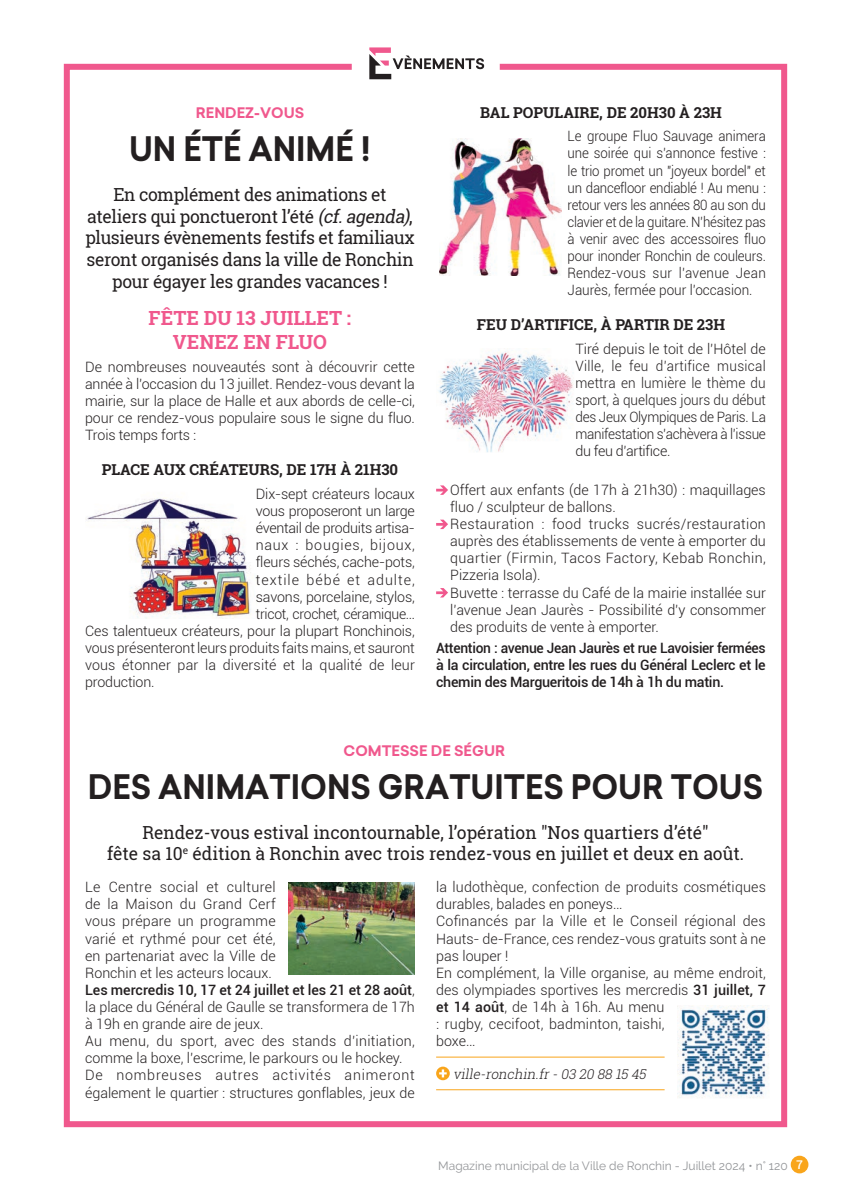
<style>
.page{position:relative;width:851px;height:1191px;background:#fff}
.page>*{position:absolute;margin:0;border:0;box-sizing:border-box;transform-origin:0 0}
.t1{font:700 33px "Sailec";color:#231f20;scale:.93 1}
.t2{font:700 19.5px/23.4px "Roboto Slab";color:#f0588d;text-align:center}
.t3{font:18px/21.6px "Roboto Slab";letter-spacing:-.02em;color:#231f20;text-align:center}
.t4{font:18px/21.6px "Roboto Slab";color:#231f20;text-align:center}
.t5{font:700 15px "Roboto Slab";color:#231f20}
.t6{font:300 14.25px/17.1px "Roboto";color:#231f20;text-align:justify}
.t7{font:300 14.25px/17.1px "Roboto";color:#231f20;text-align:justify;scale:.93 1}
.t8{font:500 14.25px/17.1px "Roboto";letter-spacing:-.02em;color:#231f20;text-align:justify}
.t9{font:300 14.25px "Roboto";letter-spacing:-.02em;color:#231f20}
.t10{font:700 14.25px "Sailec";color:#f0588d}
.t11{font:300 14.25px "Roboto";letter-spacing:.05em;color:#231f20}
.t12{font:300 14.25px "Roboto";letter-spacing:.07em;color:#231f20}
.t13{font:italic 300 13.5px "Roboto Slab";color:#231f20}
.t14{font:12px "Raleway";color:#939598}
.s1{font-style:italic}
.s2{font-weight:500}
.s3{font-family:"Roboto";font-weight:500;color:#fff}
</style>
<div class="page">
<div style="left:790px;top:1155px;width:18px;height:18px;background:#f9a51b;border-radius:50%"></div>
<div style="left:64px;top:64px;width:723px;height:1063px;border:6px solid #f0588d"></div>
<img style="left:85px;top:497px;width:166px;height:121px">
<hr style="left:436px;top:1056px;width:228px;height:1px;background:#f9a51b">
<hr style="left:436px;top:1089px;width:228px;height:1px;background:#f9a51b">
<svg style="left:436px;top:1066px;width:13px;height:14px"></svg>
<svg style="left:439px;top:1069px;width:7px;height:8px"></svg>
<img style="left:439px;top:139px;width:122px;height:136px">
<img style="left:438px;top:351px;width:136px;height:102px">
<svg style="left:436px;top:485px;width:12px;height:10px"></svg>
<svg style="left:436px;top:519px;width:12px;height:10px"></svg>
<svg style="left:436px;top:588px;width:12px;height:9px"></svg>
<img style="left:288px;top:882px;width:127px;height:92px">
<img style="left:677px;top:1005px;width:92px;height:93px">
<svg style="left:349px;top:47px;width:153px;height:33px"></svg>
<p class="t10" style="left:196px;top:103px;width:110px">RENDEZ-VOUS</p>
<p class="t1" style="left:129px;top:125px;width:261px">UN ÉTÉ ANIMÉ !</p>
<p class="t3" style="left:85px;top:184px;width:330px">En complément des animations et ateliers qui ponctueront l’été <span class="s1">(cf.agenda)</span>, plusieurs évènements festifs et familiaux seront organisés dans la ville de Ronchin pour égayer les grandes vacances !</p>
<p class="t2" style="left:149px;top:306px;width:204px">FÊTE DU 13 JUILLET :<br>VENEZ EN FLUO</p>
<p class="t6" style="left:85px;top:358px;width:331px">De nombreuses nouveautés sont à découvrir cette année à l’occasion du 13 juillet. Rendez-vous devant la mairie, sur la place de Halle et aux abords de celle-ci, pour ce rendez-vous populaire sous le signe du fluo.<br>Trois temps forts :</p>
<p class="t5" style="left:102px;top:460px;width:298px">PLACE AUX CRÉATEURS, DE 17H À 21H30</p>
<p class="t6" style="left:256px;top:485px;width:160px">Dix-sept créateurs locaux</p>
<p class="t9" style="left:256px;top:501px;width:160px">vous proposeront un large</p>
<p class="t9" style="left:256px;top:518px;width:160px">éventail de produits artisa-</p>
<p class="t11" style="left:256px;top:535px;width:160px">naux : bougies, bijoux,</p>
<p class="t6" style="left:256px;top:553px;width:160px">fleurs séchés, cache-pots,</p>
<p class="t12" style="left:256px;top:569px;width:160px">textile bébé et adulte,</p>
<p class="t6" style="left:256px;top:587px;width:160px">savons, porcelaine, stylos,</p>
<p class="t9" style="left:256px;top:604px;width:160px">tricot, crochet, céramique…</p>
<p class="t6" style="left:85px;top:621px;width:331px">Ces talentueux créateurs, pour la plupart Ronchinois,</p>
<p class="t6" style="left:85px;top:639px;width:331px">vous présenteront leurs produits faits mains, et sauront</p>
<p class="t6" style="left:85px;top:656px;width:331px">vous étonner par la diversité et la qualité de leur</p>
<p class="t6" style="left:85px;top:673px;width:71px">production.</p>
<p class="t5" style="left:480px;top:102px;width:243px">BAL POPULAIRE, DE 20H30 À 23H</p>
<p class="t7" style="left:567px;top:127px;width:215px">Le groupe Fluo Sauvage animera une soirée qui s’annonce festive : le trio promet un "joyeux bordel" et un dancefloor endiablé ! Au menu : retour vers les années 80 au son du clavier et de la guitare. N’hésitez pas à venir avec des accessoires fluo pour inonder Ronchin de couleurs.<br>Rendez-vous sur l’avenue Jean Jaurès, fermée pour l’occasion.</p>
<p class="t5" style="left:477px;top:314px;width:250px">FEU D’ARTIFICE, À PARTIR DE 23H</p>
<p class="t6" style="left:575px;top:340px;width:192px">Tiré depuis le toit de l’Hôtel de Ville, le feu d’artifice musical mettra en lumière le thème du sport, à quelques jours du début des Jeux Olympiques de Paris. La manifestation s’achèvera à l’issue du feu d’artifice.</p>
<p class="t6" style="left:450px;top:481px;width:317px">Offert aux enfants (de 17h à 21h30) : maquillages fluo / sculpteur de ballons.</p>
<p class="t6" style="left:450px;top:515px;width:317px">Restauration : food trucks sucrés/restauration auprès des établissements de vente à emporter du quartier (Firmin, Tacos Factory, Kebab Ronchin, Pizzeria Isola).</p>
<p class="t6" style="left:450px;top:583px;width:317px">Buvette : terrasse du Café de la mairie installée sur l’avenue Jean Jaurès - Possibilité d’y consommer des produits de vente à emporter.</p>
<p class="t8" style="left:436px;top:639px;width:331px">Attention : avenue Jean Jaurès et rue Lavoisier fermées à la circulation, entre les rues du Général Leclerc et le chemin des Margueritois de 14h à 1h du matin.</p>
<p class="t10" style="left:343px;top:740px;width:163px">COMTESSE DE SÉGUR</p>
<p class="t1" style="left:88px;top:763px;width:727px">DES ANIMATIONS GRATUITES POUR TOUS</p>
<p class="t4" style="left:107px;top:821px;width:638px">Rendez-vous estival incontournable, l’opération "Nos quartiers d’été"<br>fête sa 10<sup>e</sup> édition à Ronchin avec trois rendez-vous en juillet et deux en août.</p>
<p class="t6" style="left:85px;top:878px;width:192px">Le Centre social et culturel de la Maison du Grand Cerf vous prépare un programme varié et rythmé pour cet été, en partenariat avec la Ville de Ronchin et les acteurs locaux.</p>
<p class="t6" style="left:85px;top:980px;width:331px"><span class="s2">Les mercredis 10, 17 et 24 juillet et les 21 et 28 août</span>, la place du Général de Gaulle se transformera de 17h à 19h en grande aire de jeux.</p>
<p class="t6" style="left:85px;top:1032px;width:331px">Au menu, du sport, avec des stands d’initiation, comme la boxe, l’escrime, le parkours ou le hockey.</p>
<p class="t6" style="left:85px;top:1066px;width:331px">De nombreuses autres activités animeront également le quartier : structures gonflables, jeux de</p>
<p class="t6" style="left:436px;top:878px;width:331px">la ludothèque, confection de produits cosmétiques durables, balades en poneys…</p>
<p class="t6" style="left:436px;top:912px;width:331px">Cofinancés par la Ville et le Conseil régional des Hauts- de-France, ces rendez-vous gratuits sont à ne pas louper !</p>
<p class="t6" style="left:436px;top:963px;width:331px;text-align:left">En complément, la Ville organise, au même endroit, des olympiades sportives les mercredis <span class="s2">31 juillet, 7 et 14 août</span>, de 14h à 16h. Au menu<br>: rugby, cecifoot, badminton, taishi,<br>boxe…</p>
<p class="t13" style="left:453px;top:1064px;width:197px">ville-ronchin.fr-03 20 88 15 45</p>
<p class="t14" style="left:438px;top:1159px;width:366px">Magazine municipal de la Ville de Ronchin - Juillet 2024 • n° 120 <span class="s3">7</span></p>
</div>
